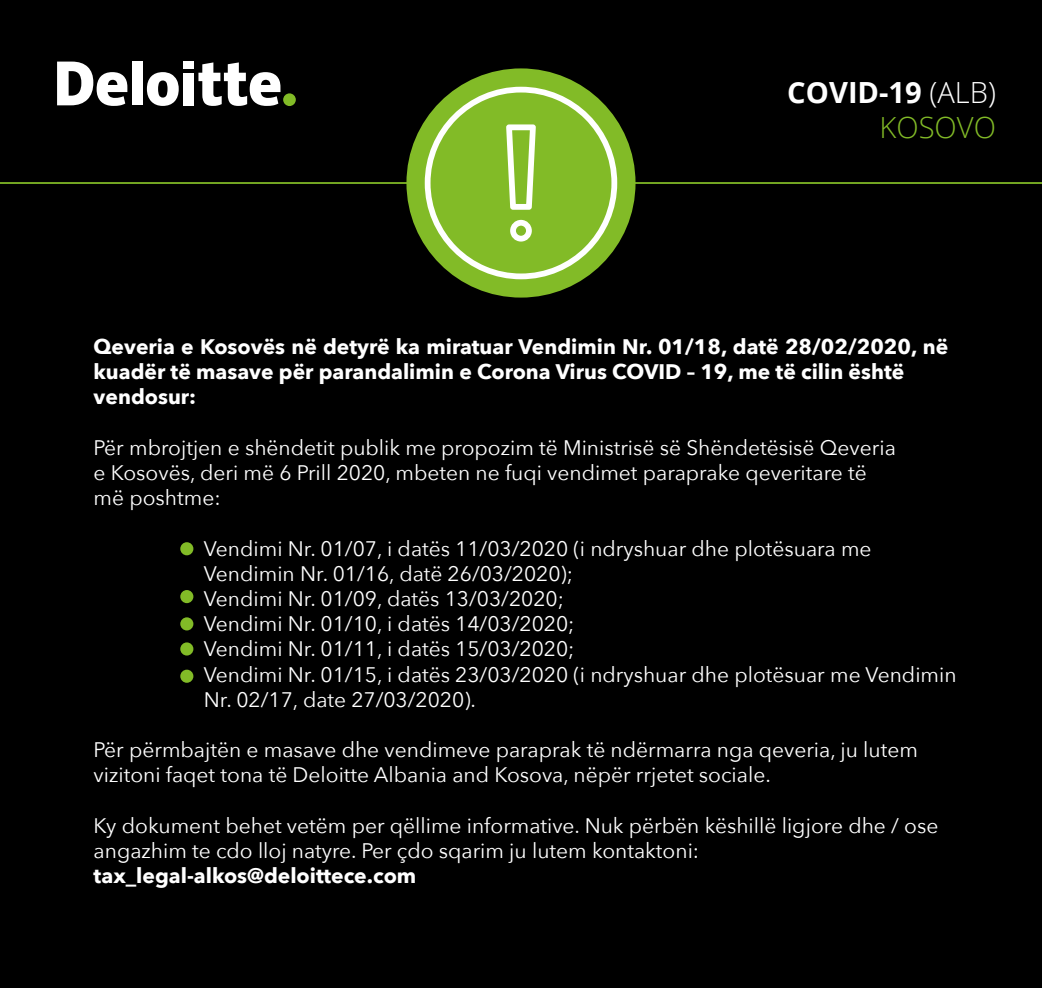
<style>
.page{position:relative;width:1042px;height:988px;background:#fff}
.page>*{position:absolute;margin:0;border:0;box-sizing:border-box;transform-origin:0 0}
.t1{font:700 29.05px/35px "Open Sans";color:#fff;text-align:right}
.t2{font:21px/25.2px "Avenir Next";color:#fff}
.t3{font:700 21px/25.2px "Avenir Next";color:#fff}
.s1{font-weight:300}
.s2{font-weight:300;color:#82bb27}
</style>
<div class="page">
<div style="left:0;top:0;width:1042px;height:987px;background:#000"></div>
<hr style="left:0;top:182px;width:1042px;height:2px;background:#82bb27">
<div style="left:180px;top:542px;width:13px;height:13px;background:#82bb27;border-radius:50%"></div>
<div style="left:180px;top:669px;width:13px;height:13px;background:#82bb27;border-radius:50%"></div>
<div style="left:180px;top:642px;width:13px;height:13px;background:#82bb27;border-radius:50%"></div>
<div style="left:180px;top:617px;width:13px;height:13px;background:#82bb27;border-radius:50%"></div>
<div style="left:180px;top:590px;width:13px;height:13px;background:#82bb27;border-radius:50%"></div>
<div style="left:406px;top:68px;width:229px;height:229px;background:#82bb27;border-radius:50%"></div>
<div style="left:283px;top:93px;width:13px;height:13px;background:#82bb27;border-radius:50%"></div>
<div style="left:132px;top:61px;width:11px;height:44px;background:#fff"></div>
<svg style="left:147px;top:72px;width:32px;height:34px"></svg>
<div style="left:183px;top:73px;width:11px;height:32px;background:#fff"></div>
<div style="left:183px;top:61px;width:11px;height:8px;background:#fff"></div>
<svg style="left:198px;top:62px;width:82px;height:44px"></svg>
<svg style="left:57px;top:62px;width:70px;height:44px"></svg>
<svg style="left:424px;top:68px;width:194px;height:212px"></svg>
<h1 class="t1" style="left:787px;top:74px;width:210px">COVID-19 <span class="s1">(ALB)<br></span><span class="s2">KOSOVO</span></h1>
<p class="t3" style="left:94px;top:333px;width:856px">Qeveria e Kosovës në detyrë ka miratuar Vendimin Nr. 01/18, datë 28/02/2020, në kuadër të masave për parandalimin e Corona Virus COVID – 19, me të cilin është vendosur:</p>
<p class="t2" style="left:94px;top:434px;width:804px">Për mbrojtjen e shëndetit publik me propozim të Ministrisë së Shëndetësisë Qeveria e Kosovës, deri më 6 Prill 2020, mbeten ne fuqi vendimet paraprake qeveritare të më poshtme:</p>
<p class="t2" style="left:204px;top:534px;width:754px">Vendimi Nr. 01/07, i datës 11/03/2020 (i ndryshuar dhe plotësuara me Vendimin Nr. 01/16, datë 26/03/2020);<br>Vendimi Nr. 01/09, datës 13/03/2020;<br>Vendimi Nr. 01/10, i datës 14/03/2020;<br>Vendimi Nr. 01/11, i datës 15/03/2020;<br>Vendimi Nr. 01/15, i datës 23/03/2020 (i ndryshuar dhe plotësuar me Vendimin Nr. 02/17, date 27/03/2020).</p>
<p class="t2" style="left:94px;top:736px;width:826px">Për përmbajtën e masave dhe vendimeve paraprak të ndërmarra nga qeveria, ju lutem vizitoni faqet tona të Deloitte Albania and Kosova, nëpër rrjetet sociale.</p>
<p class="t2" style="left:94px;top:812px;width:846px">Ky dokument behet vetëm per qëllime informative. Nuk përbën këshillë ligjore dhe / ose angazhim te cdo lloj natyre. Per çdo sqarim ju lutem kontaktoni:</p>
<p class="t3" style="left:94px;top:862px;width:324px">tax_legal-alkos@deloittece.com</p>
</div>
